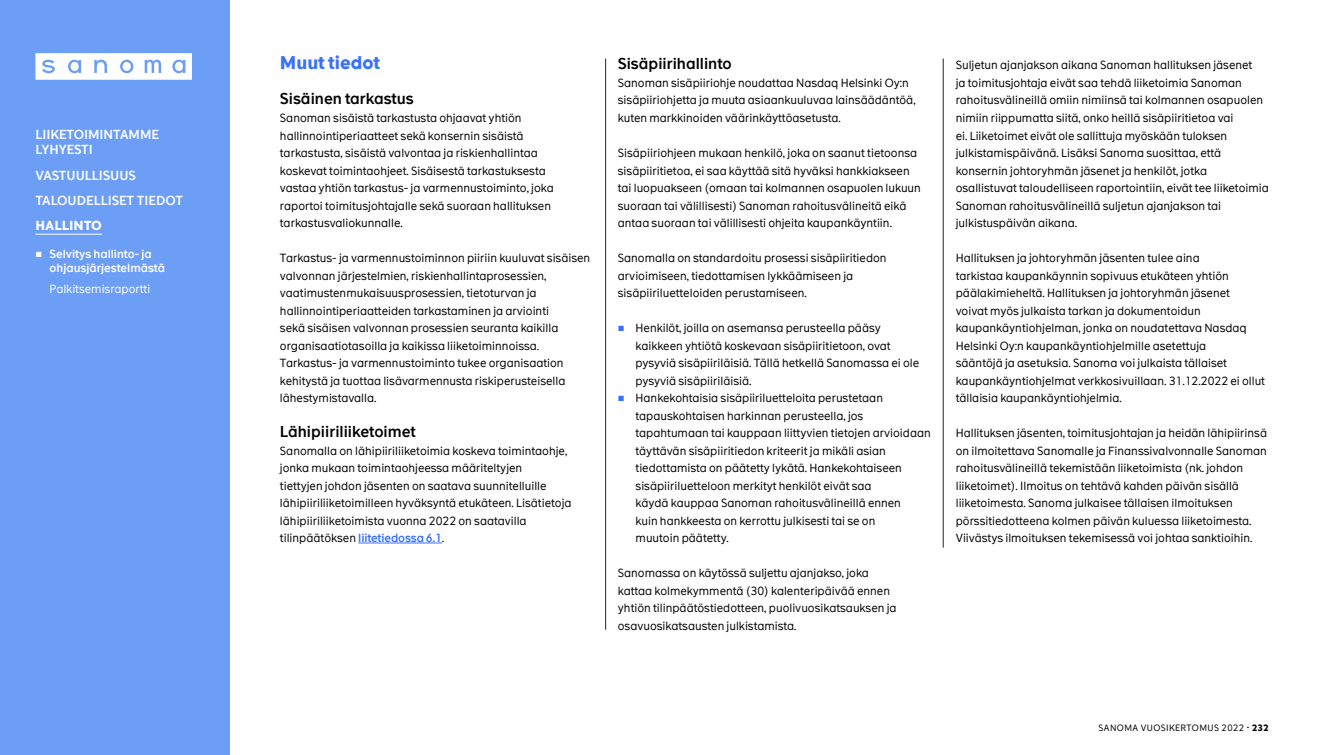
<style>
.page{position:relative;width:1322px;height:755px;background:#fff}
.page>*{position:absolute;margin:0;border:0;box-sizing:border-box;transform-origin:0 0}
.GOV_H3{font:700 17.5px "The Message";color:#3971ff}
.t1{font:600 15px "The Message";color:#000}
.t2{font:600 12.5px/15px "The Message";color:#fff}
.t3{font:700 12.5px "The Message";color:#fff}
.Body_text{font:11.25px/17.5px "The Message";color:#000}
.t4{font:600 11.25px/13.5px "The Message";color:#fff}
.t5{font:11.25px "The Message";color:#fff}
.t6{font:8.75px "The Message";letter-spacing:.05em;color:#000}
.s1{font-family:"Arial";font-weight:400}
.s2{font-weight:600;color:#3971ff}
.s3{font-family:"Arial";color:#3971ff}
.s4{font-size:12.25px}
.s5{font-weight:700}
</style>
<div class="page">
<div style="left:0;top:0;width:230px;height:755px;background:#6c9ef5"></div>
<svg style="left:35px;top:53px;width:157px;height:27px;background:#e8f0fd"></svg>
<hr style="left:943px;top:58px;width:1px;height:489px;background:#222">
<hr style="left:605px;top:58px;width:1px;height:571px;background:#222">
<hr style="left:35px;top:234px;width:67px;height:1px;background:#fff">
<hr style="left:358px;top:543px;width:84px;height:1px;background:#3971ff">
<p class="t2" style="left:35px;top:127px;width:125px">LIIKETOIMINTAMME<br>LYHYESTI</p>
<p class="t2" style="left:35px;top:163px;width:149px;line-height:25.4px">VASTUULLISUUS<br>TALOUDELLISET TIEDOT</p>
<p class="t3" style="left:35px;top:218px;width:68px">HALLINTO</p>
<p class="t4" style="left:50px;top:247px;width:117px;text-indent:-14px"><span class="s1">■</span> Selvitys hallinto- ja ohjausjärjestelmästä</p>
<p class="t5" style="left:50px;top:281px;width:102px">Palkitsemisraportti</p>
<p class="GOV_H3" style="left:280px;top:52px;width:102px">Muut tiedot</p>
<h4 class="t1" style="left:280px;top:89px;width:135px">Sisäinen tarkastus</h4>
<p class="Body_text" style="left:280px;top:109px;width:275px">Sanoman sisäistä tarkastusta ohjaavat yhtiön hallinnointiperiaatteet sekä konsernin sisäistä tarkastusta, sisäistä valvontaa ja riskienhallintaa koskevat toimintaohjeet. Sisäisestä tarkastuksesta vastaa yhtiön tarkastus- ja varmennustoiminto, joka raportoi toimitusjohtajalle sekä suoraan hallituksen tarkastusvaliokunnalle.</p>
<p class="Body_text" style="left:280px;top:249px;width:312px">Tarkastus- ja varmennustoiminnon piiriin kuuluvat sisäisen valvonnan järjestelmien, riskienhallintaprosessien, vaatimustenmukaisuusprosessien, tietoturvan ja hallinnointiperiaatteiden tarkastaminen ja arviointi<br>sekä sisäisen valvonnan prosessien seuranta kaikilla organisaatiotasoilla ja kaikissa liiketoiminnoissa.<br>Tarkastus- ja varmennustoiminto tukee organisaation kehitystä ja tuottaa lisävarmennusta riskiperusteisella lähestymistavalla.</p>
<h4 class="t1" style="left:280px;top:422px;width:137px">Lähipiiriliiketoimet</h4>
<p class="Body_text" style="left:280px;top:442px;width:293px">Sanomalla on lähipiiriliiketoimia koskeva toimintaohje, jonka mukaan toimintaohjeessa määriteltyjen<br>tiettyjen johdon jäsenten on saatava suunnitelluille lähipiiriliiketoimilleen hyväksyntä etukäteen. Lisätietoja lähipiiriliiketoimista vuonna 2022 on saatavilla tilinpäätöksen <span class="s2">liitetiedossa 6.1</span>.</p>
<h4 class="t1" style="left:618px;top:54px;width:115px">Sisäpiirihallinto</h4>
<p class="Body_text" style="left:618px;top:74px;width:299px">Sanoman sisäpiiriohje noudattaa Nasdaq Helsinki Oy:n sisäpiiriohjetta ja muuta asiaankuuluvaa lainsäädäntöä, kuten markkinoiden väärinkäyttöasetusta.</p>
<p class="Body_text" style="left:618px;top:144px;width:304px">Sisäpiiriohjeen mukaan henkilö, joka on saanut tietoonsa sisäpiiritietoa, ei saa käyttää sitä hyväksi hankkiakseen tai luopuakseen (omaan tai kolmannen osapuolen lukuun suoraan tai välillisesti) Sanoman rahoitusvälineitä eikä antaa suoraan tai välillisesti ohjeita kaupankäyntiin.</p>
<p class="Body_text" style="left:618px;top:249px;width:270px">Sanomalla on standardoitu prosessi sisäpiiritiedon arvioimiseen, tiedottamisen lykkäämiseen ja sisäpiiriluetteloiden perustamiseen.</p>
<p class="Body_text" style="left:635px;top:319px;width:285px;text-indent:-18px"><span class="s3">■</span> Henkilöt, joilla on asemansa perusteella pääsy kaikkeen yhtiötä koskevaan sisäpiiritietoon, ovat pysyviä sisäpiiriläisiä. Tällä hetkellä Sanomassa ei ole pysyviä sisäpiiriläisiä.</p>
<p class="Body_text" style="left:635px;top:389px;width:297px;text-indent:-18px"><span class="s3">■</span> Hankekohtaisia sisäpiiriluetteloita perustetaan tapauskohtaisen harkinnan perusteella, jos tapahtumaan tai kauppaan liittyvien tietojen arvioidaan täyttävän sisäpiiritiedon kriteerit ja mikäli asian tiedottamista on päätetty lykätä. Hankekohtaiseen sisäpiiriluetteloon merkityt henkilöt eivät saa<br>käydä kauppaa Sanoman rahoitusvälineillä ennen<br>kuin hankkeesta on kerrottu julkisesti tai se on<br>muutoin päätetty.</p>
<p class="Body_text" style="left:618px;top:564px;width:280px">Sanomassa on käytössä suljettu ajanjakso, joka kattaa kolmekymmentä (30) kalenteripäivää ennen yhtiön tilinpäätöstiedotteen, puolivuosikatsauksen ja osavuosikatsausten julkistamista.</p>
<p class="Body_text" style="left:956px;top:57px;width:314px">Suljetun ajanjakson aikana Sanoman hallituksen jäsenet<br>ja toimitusjohtaja eivät saa tehdä liiketoimia Sanoman rahoitusvälineillä omiin nimiinsä tai kolmannen osapuolen nimiin riippumatta siitä, onko heillä sisäpiiritietoa vai<br>ei. Liiketoimet eivät ole sallittuja myöskään tuloksen julkistamispäivänä. Lisäksi Sanoma suosittaa, että konsernin johtoryhmän jäsenet ja henkilöt, jotka osallistuvat taloudelliseen raportointiin, eivät tee liiketoimia Sanoman rahoitusvälineillä suljetun ajanjakson tai julkistuspäivän aikana.</p>
<p class="Body_text" style="left:956px;top:249px;width:311px">Hallituksen ja johtoryhmän jäsenten tulee aina<br>tarkistaa kaupankäynnin sopivuus etukäteen yhtiön päälakimieheltä. Hallituksen ja johtoryhmän jäsenet<br>voivat myös julkaista tarkan ja dokumentoidun kaupankäyntiohjelman, jonka on noudatettava Nasdaq Helsinki Oy:n kaupankäyntiohjelmille asetettuja<br>sääntöjä ja asetuksia. Sanoma voi julkaista tällaiset kaupankäyntiohjelmat verkkosivuillaan. 31.12.2022 ei ollut tällaisia kaupankäyntiohjelmia.</p>
<p class="Body_text" style="left:956px;top:424px;width:313px">Hallituksen jäsenten, toimitusjohtajan ja heidän lähipiirinsä on ilmoitettava Sanomalle ja Finanssivalvonnalle Sanoman rahoitusvälineillä tekemistään liiketoimista (nk. johdon liiketoimet). Ilmoitus on tehtävä kahden päivän sisällä liiketoimesta. Sanoma julkaisee tällaisen ilmoituksen pörssitiedotteena kolmen päivän kuluessa liiketoimesta.<br>Viivästys ilmoituksen tekemisessä voi johtaa sanktioihin.</p>
<p class="t6" style="left:1098px;top:722px;width:172px">SANOMA VUOSIKERTOMUS 2022 <span class="s4">∙</span> <span class="s5">232</span></p>
</div>
